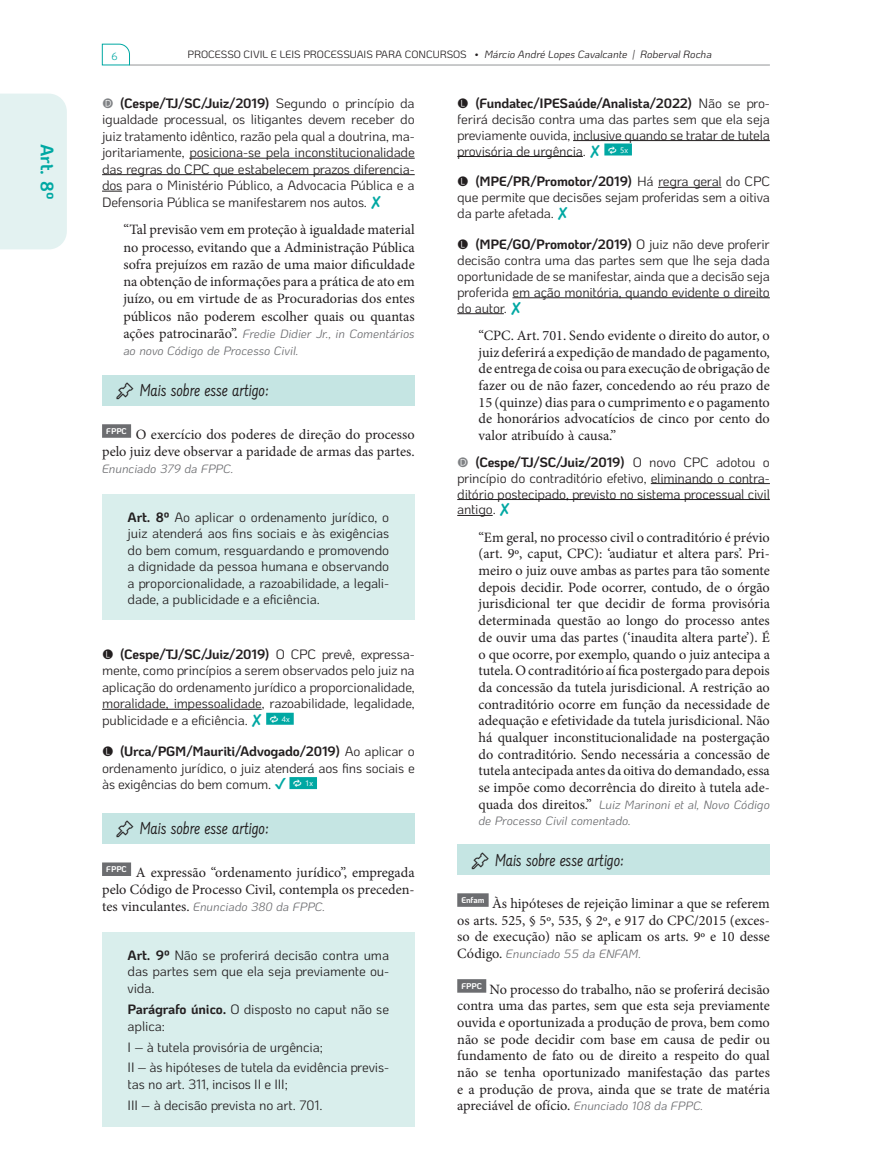
<style>
.page{position:relative;width:872px;height:1170px;background:#fff}
.page>*{position:absolute;margin:0;border:0;box-sizing:border-box;transform-origin:0 0}
.tit_mais_sobre_artig{font:18px "Farsan";color:#231f20}
.t1{font:700 18px "Ko Ho";color:#00a8a3}
.Comentario_autor{font:14.25px/16.6px "Minion Pro";color:#231f20;text-align:justify}
.DOD_STJ_t{font:14.25px/16.6px "Minion Pro";color:#231f20}
.questao{font:13.5px/16.5px "Ko Ho";letter-spacing:-.015em;color:#231f20;text-align:justify}
.box{font:13.5px/16.5px "Ko Ho";letter-spacing:-.01em;color:#231f20;text-align:justify}
.box_meio{font:13.5px/16.5px "Ko Ho";letter-spacing:-.01em;color:#231f20}
.box_abre{font:13.5px/16.5px "Ko Ho";letter-spacing:-.01em;color:#231f20;text-align:justify}
.box_fecha{font:13.5px "Ko Ho";letter-spacing:-.005em;color:#231f20}
.Comentario_autor-2{font:italic 12px/17.2px "Ko Ho";letter-spacing:-.005em;color:#6c6d70}
.DOD_STJ_t-2{font:italic 12px "Ko Ho";color:#6c6d70}
.t2{font:10.5px "Ko Ho";color:#231f20}
.t3{font:10.5px "Ko Ho";color:#00a8a3}
.s1{font-style:italic}
.s2{font-weight:700}
.s3{color:#00a8a3}
.s4{font-family:"Minion Pro";font-style:normal;font-size:14.25px;color:#231f20}
.s5{font-family:"Ko Ho";font-style:italic;font-size:12px;color:#6c6d70}
</style>
<div class="page">
<hr style="left:129px;top:65px;width:641px;height:1px;background:#939598">
<svg style="left:102px;top:44px;width:28px;height:21px"></svg>
<div style="left:0;top:94px;width:67px;height:155px;background:#e3f2f1"></div>
<hr style="left:189px;top:158px;width:226px;height:1px;background:#231f20">
<hr style="left:102px;top:174px;width:313px;height:1px;background:#231f20">
<svg style="left:102px;top:191px;width:20px;height:1px"></svg>
<div style="left:102px;top:374px;width:313px;height:31px;background:#c5e5e3"></div>
<div style="left:102px;top:424px;width:29px;height:14px;background:#6c6d70"></div>
<div style="left:102px;top:494px;width:313px;height:126px;background:#d9eeec"></div>
<hr style="left:102px;top:709px;width:160px;height:1px;background:#231f20">
<div style="left:266px;top:712px;width:28px;height:12px;background:#00a8a3"></div>
<div style="left:289px;top:777px;width:28px;height:12px;background:#00a8a3"></div>
<div style="left:102px;top:812px;width:313px;height:31px;background:#c5e5e3"></div>
<div style="left:102px;top:862px;width:29px;height:13px;background:#6c6d70"></div>
<div style="left:102px;top:932px;width:313px;height:76px;background:#d9eeec"></div>
<div style="left:102px;top:987px;width:313px;height:59px;background:#d9eeec"></div>
<div style="left:102px;top:1045px;width:313px;height:59px;background:#d9eeec"></div>
<div style="left:102px;top:1089px;width:313px;height:37px;background:#d9eeec"></div>
<hr style="left:573px;top:140px;width:197px;height:1px;background:#231f20">
<hr style="left:457px;top:156px;width:126px;height:1px;background:#231f20">
<div style="left:604px;top:143px;width:28px;height:12px;background:#00a8a3"></div>
<hr style="left:658px;top:187px;width:63px;height:1px;background:#231f20">
<hr style="left:512px;top:297px;width:258px;height:1px;background:#231f20">
<hr style="left:457px;top:313px;width:47px;height:1px;background:#231f20">
<hr style="left:651px;top:483px;width:119px;height:1px;background:#231f20">
<hr style="left:457px;top:499px;width:313px;height:1px;background:#231f20">
<hr style="left:457px;top:515px;width:35px;height:1px;background:#231f20">
<div style="left:457px;top:844px;width:313px;height:31px;background:#c5e5e3"></div>
<div style="left:457px;top:893px;width:31px;height:13px;background:#6c6d70"></div>
<div style="left:457px;top:979px;width:29px;height:13px;background:#6c6d70"></div>
<h1 class="t1" style="left:62px;top:144px;width:57px;rotate:90deg">Art. 8º</h1>
<p class="t3" style="left:111px;top:48px;width:8px">6</p>
<p class="t2" style="left:187px;top:46px;width:526px">PROCESSO CIVIL E LEIS PROCESSUAIS PARA CONCURSOS • <span class="s1">Márcio André Lopes Cavalcante | Roberval Rocha</span></p>
<p class="questao" style="left:102px;top:95px;width:314px;text-indent:18px"><span class="s2">(Cespe/TJ/SC/Juiz/2019)</span> Segundo o princípio da igualdade processual, os litigantes devem receber do juiz tratamento idêntico, razão pela qual a doutrina, ma&shy;joritariamente, posiciona-se pela inconstitucionalidade das regras do CPC que estabelecem prazos diferencia&shy;dos para o Ministério Público, a Advocacia Pública e a Defensoria Pública se manifestarem nos autos. <span class="s3">✘</span></p>
<p class="Comentario_autor" style="left:123px;top:221px;width:293px;line-height:17.2px">“Tal previsão vem em proteção à igualdade material no processo, evitando que a Administração Pública sofra prejuízos em razão de uma maior dificuldade na obtenção de informações para a prática de ato em juízo, ou em virtude de as Procuradorias dos entes públicos não poderem escolher quais ou quantas</p>
<p class="Comentario_autor-2" style="left:123px;top:325px;width:293px"><span class="s4">ações patrocinarão”.</span> Fredie Didier Jr., in Comentários ao novo Código de Processo Civil.</p>
<p class="tit_mais_sobre_artig" style="left:140px;top:378px;width:130px">Mais sobre esse artigo:</p>
<p class="DOD_STJ_t" style="left:102px;top:425px;width:314px;line-height:17.2px"><sup>FPPC</sup> O exercício dos poderes de direção do processo pelo juiz deve observar a paridade de armas das partes.</p>
<p class="DOD_STJ_t-2" style="left:102px;top:459px;width:133px">Enunciado 379 da FPPC.</p>
<p class="box" style="left:128px;top:509px;width:263px"><span class="s2">Art. 8º</span> Ao aplicar o ordenamento jurídico, o juiz atenderá aos fins sociais e às exigências do bem comum, resguardando e promovendo a dignidade da pessoa humana e observando a proporcionalidade, a razoabilidade, a legali&shy;dade, a publicidade e a eficiência.</p>
<p class="questao" style="left:102px;top:646px;width:314px;text-indent:18px"><span class="s2">(Cespe/TJ/SC/Juiz/2019)</span> O CPC prevê, expressa&shy;mente, como princípios a serem observados pelo juiz na aplicação do ordenamento jurídico a proporcionalidade, moralidade, impessoalidade, razoabilidade, legalidade, publicidade e a eficiência. <span class="s3">✘</span></p>
<p class="questao" style="left:102px;top:743px;width:314px;text-indent:18px"><span class="s2">(Urca/PGM/Mauriti/Advogado/2019)</span> Ao aplicar o ordenamento jurídico, o juiz atenderá aos fins sociais e às exigências do bem comum. <span class="s3">✔</span></p>
<p class="tit_mais_sobre_artig" style="left:140px;top:816px;width:130px">Mais sobre esse artigo:</p>
<p class="DOD_STJ_t" style="left:102px;top:863px;width:314px;line-height:17.2px"><sup>FPPC</sup> A expressão “ordenamento jurídico”, empregada pelo Código de Processo Civil, contempla os preceden-</p>
<p class="DOD_STJ_t-2" style="left:102px;top:897px;width:225px"><span class="s4">tes vinculantes.</span> Enunciado 380 da FPPC.</p>
<p class="box_abre" style="left:128px;top:946px;width:263px"><span class="s2">Art. 9º</span> Não se proferirá decisão contra uma das partes sem que ela seja previamente ou&shy;vida.</p>
<p class="box_meio" style="left:128px;top:1001px;width:263px"><span class="s2">Parágrafo único.</span> O disposto no caput não se aplica:</p>
<p class="box_meio" style="left:128px;top:1038px;width:197px">I – à tutela provisória de urgência;</p>
<p class="box_meio" style="left:128px;top:1059px;width:263px">II – às hipóteses de tutela da evidência previs&shy;tas no art. 311, incisos II e III;</p>
<p class="box_fecha" style="left:128px;top:1094px;width:196px">III – à decisão prevista no art. 701.</p>
<p class="questao" style="left:457px;top:95px;width:314px;line-height:15.9px;text-indent:18px"><span class="s2">(Fundatec/IPESaúde/Analista/2022)</span> Não se pro&shy;ferirá decisão contra uma das partes sem que ela seja previamente ouvida, inclusive quando se tratar de tutela provisória de urgência. <span class="s3">✘</span></p>
<p class="questao" style="left:457px;top:174px;width:314px;line-height:15.9px;text-indent:18px"><span class="s2">(MPE/PR/Promotor/2019)</span> Há regra geral do CPC que permite que decisões sejam proferidas sem a oitiva da parte afetada. <span class="s3">✘</span></p>
<p class="questao" style="left:457px;top:236px;width:314px;line-height:15.9px;text-indent:18px"><span class="s2">(MPE/GO/Promotor/2019)</span> O juiz não deve proferir decisão contra uma das partes sem que lhe seja dada oportunidade de se manifestar, ainda que a decisão seja proferida em ação monitória, quando evidente o direito do autor. <span class="s3">✘</span></p>
<p class="Comentario_autor" style="left:478px;top:327px;width:293px">“CPC. Art. 701. Sendo evidente o direito do autor, o juiz deferirá a expedição de mandado de pagamento, de entrega de coisa ou para execução de obrigação de fazer ou de não fazer, concedendo ao réu prazo de 15 (quinze) dias para o cumprimento e o pagamento de honorários advocatícios de cinco por cento do valor atribuído à causa.”</p>
<p class="questao" style="left:457px;top:454px;width:314px;line-height:15.9px;text-indent:18px"><span class="s2">(Cespe/TJ/SC/Juiz/2019)</span> O novo CPC adotou o princípio do contraditório efetivo, eliminando o contra&shy;ditório postecipado, previsto no sistema processual civil antigo. <span class="s3">✘</span></p>
<p class="Comentario_autor" style="left:478px;top:529px;width:293px">“Em geral, no processo civil o contraditório é prévio (art. 9º, caput, CPC): ‘audiatur et altera pars’. Pri&shy;meiro o juiz ouve ambas as partes para tão somente depois decidir. Pode ocorrer, contudo, de o órgão jurisdicional ter que decidir de forma provisória determinada questão ao longo do processo antes de ouvir uma das partes (‘inaudita altera parte’). É o que ocorre, por exemplo, quando o juiz antecipa a tutela. O contraditório aí fica postergado para depois da concessão da tutela jurisdicional. A restrição ao contraditório ocorre em função da necessidade de adequação e efetividade da tutela jurisdicional. Não há qualquer inconstitucionalidade na postergação do contraditório. Sendo necessária a concessão de tutela antecipada antes da oitiva do demandado, essa se impõe como decorrência do direito à tutela ade-</p>
<p class="Comentario_autor-2" style="left:478px;top:796px;width:293px;line-height:16.6px"><span class="s4">quada dos direitos.”</span> Luiz Marinoni et al, Novo Código de Processo Civil comentado.</p>
<p class="tit_mais_sobre_artig" style="left:495px;top:847px;width:130px">Mais sobre esse artigo:</p>
<p class="DOD_STJ_t" style="left:457px;top:894px;width:314px;text-align:justify"><sup>Enfam</sup> Às hipóteses de rejeição liminar a que se referem os arts. 525, § 5º, 535, § 2º, e 917 do CPC/2015 (exces&shy;so de execução) não se aplicam os arts. 9º e 10 desse</p>
<p class="DOD_STJ_t-2" style="left:457px;top:944px;width:185px"><span class="s4">Código.</span> Enunciado 55 da ENFAM.</p>
<p class="DOD_STJ_t" style="left:457px;top:980px;width:314px;text-align:justify"><sup>FPPC</sup> No processo do trabalho, não se proferirá decisão contra uma das partes, sem que esta seja previamente ouvida e oportunizada a produção de prova, bem como não se pode decidir com base em causa de pedir ou fundamento de fato ou de direito a respeito do qual não se tenha oportunizado manifestação das partes e a produção de prova, ainda que se trate de matéria apreciável de ofício. <span class="s5">Enunciado 108 da FPPC.</span></p>
</div>
